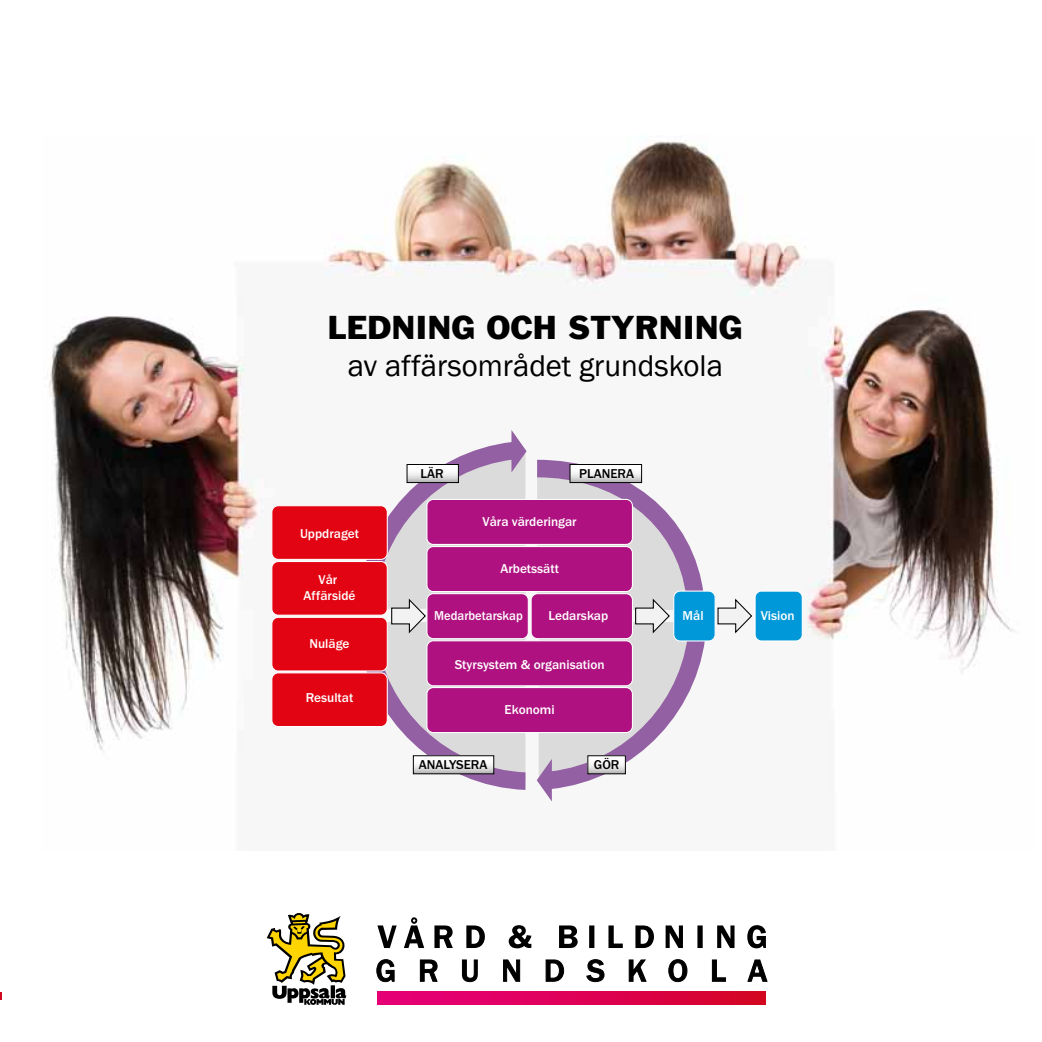
<style>
.page{position:relative;width:1042px;height:1042px;background:#fff}
.page>*{position:absolute;margin:0;border:0;box-sizing:border-box;transform-origin:0 0}
.t1{font:30.8px "Franklin Gothic";color:#000}
.t2{font:30.8px "Franklin Gothic";color:#000}
.t3{font:500 13.3px/15.9px "Franklin Gothic";color:#fff;text-align:center}
.t4{font:500 13.3px "Franklin Gothic";color:#000}
.t5{font:500 13.3px "Franklin Gothic";color:#fff;scale:.94 1}
</style>
<div class="page">
<img style="left:48px;top:140px;width:966px;height:662px">
<svg style="left:347px;top:430px;width:179px;height:360px"></svg>
<div style="left:427px;top:499px;width:205px;height:45px;background:#af1280;border-radius:6px"></div>
<div style="left:426px;top:499px;width:207px;height:46px;border:1px solid #fff;border-radius:6px"></div>
<div style="left:427px;top:546px;width:205px;height:45px;background:#af1280;border-radius:6px"></div>
<div style="left:426px;top:546px;width:207px;height:46px;border:1px solid #fff;border-radius:6px"></div>
<div style="left:427px;top:594px;width:101px;height:45px;background:#af1280;border-radius:6px"></div>
<div style="left:426px;top:593px;width:103px;height:46px;border:1px solid #fff;border-radius:6px"></div>
<div style="left:427px;top:641px;width:205px;height:45px;background:#af1280;border-radius:6px"></div>
<div style="left:426px;top:640px;width:207px;height:46px;border:1px solid #fff;border-radius:6px"></div>
<div style="left:531px;top:594px;width:101px;height:45px;background:#af1280;border-radius:6px"></div>
<div style="left:530px;top:593px;width:103px;height:46px;border:1px solid #fff;border-radius:6px"></div>
<div style="left:755px;top:591px;width:47px;height:50px;background:#0098d8;border-radius:6px"></div>
<div style="left:754px;top:590px;width:49px;height:51px;border:1px solid #fff;border-radius:6px"></div>
<div style="left:427px;top:687px;width:205px;height:45px;background:#af1280;border-radius:6px"></div>
<div style="left:426px;top:687px;width:207px;height:46px;border:1px solid #fff;border-radius:6px"></div>
<div style="left:272px;top:506px;width:115px;height:53px;background:#e30413;border-radius:6px"></div>
<div style="left:271px;top:505px;width:117px;height:55px;border:1px solid #fff;border-radius:6px"></div>
<div style="left:272px;top:561px;width:115px;height:54px;background:#e30413;border-radius:6px"></div>
<div style="left:271px;top:561px;width:117px;height:55px;border:1px solid #fff;border-radius:6px"></div>
<div style="left:272px;top:617px;width:115px;height:54px;background:#e30413;border-radius:6px"></div>
<div style="left:271px;top:617px;width:117px;height:54px;border:1px solid #fff;border-radius:6px"></div>
<div style="left:272px;top:673px;width:115px;height:53px;background:#e30413;border-radius:6px"></div>
<div style="left:271px;top:672px;width:117px;height:55px;border:1px solid #fff;border-radius:6px"></div>
<svg style="left:537px;top:460px;width:216px;height:341px"></svg>
<svg style="left:409px;top:466px;width:48px;height:15px"></svg>
<div style="left:407px;top:464px;width:52px;height:19px;border:1px solid #000"></div>
<svg style="left:571px;top:466px;width:69px;height:15px"></svg>
<div style="left:569px;top:464px;width:73px;height:19px;border:1px solid #000"></div>
<svg style="left:589px;top:757px;width:35px;height:15px"></svg>
<div style="left:587px;top:755px;width:39px;height:19px;border:1px solid #000"></div>
<svg style="left:415px;top:757px;width:77px;height:15px"></svg>
<div style="left:413px;top:755px;width:81px;height:19px;border:1px solid #000"></div>
<svg style="left:377px;top:917px;width:389px;height:31px"></svg>
<svg style="left:267px;top:913px;width:80px;height:92px"></svg>
<svg style="left:378px;top:991px;width:388px;height:13px;background:#dd0152"></svg>
<svg style="left:376px;top:959px;width:19px;height:23px"></svg>
<svg style="left:419px;top:959px;width:19px;height:23px"></svg>
<svg style="left:461px;top:959px;width:17px;height:23px"></svg>
<svg style="left:503px;top:959px;width:17px;height:23px"></svg>
<svg style="left:545px;top:959px;width:19px;height:23px"></svg>
<svg style="left:586px;top:959px;width:19px;height:23px"></svg>
<svg style="left:628px;top:959px;width:19px;height:23px"></svg>
<svg style="left:668px;top:959px;width:20px;height:23px"></svg>
<svg style="left:711px;top:959px;width:15px;height:23px"></svg>
<svg style="left:747px;top:959px;width:20px;height:23px"></svg>
<h1 class="t2" style="left:328px;top:308px;width:416px">LEDNING OCH STYRNING</h1>
<h1 class="t1" style="left:348px;top:347px;width:377px">av affärsområdet grundskola</h1>
<p class="t3" style="left:300px;top:525px;width:60px">Uppdraget</p>
<p class="t3" style="left:304px;top:571px;width:53px">Vår<br>Affärsidé</p>
<p class="t3" style="left:309px;top:635px;width:42px">Nuläge</p>
<p class="t3" style="left:306px;top:689px;width:49px">Resultat</p>
<p class="t4" style="left:420px;top:465px;width:25px">LÄR</p>
<p class="t4" style="left:579px;top:465px;width:56px">PLANERA</p>
<p class="t3" style="left:482px;top:514px;width:96px">Våra värderingar</p>
<p class="t3" style="left:500px;top:560px;width:60px">Arbetssätt</p>
<p class="t5" style="left:434px;top:607px;width:96px">Medarbetarskap</p>
<p class="t3" style="left:548px;top:608px;width:61px">Ledarskap</p>
<p class="t3" style="left:682px;top:608px;width:23px">Mål</p>
<p class="t3" style="left:761px;top:608px;width:35px">Vision</p>
<p class="t3" style="left:455px;top:656px;width:151px">Styrsystem &amp; organisation</p>
<p class="t3" style="left:505px;top:702px;width:52px">Ekonomi</p>
<p class="t4" style="left:419px;top:756px;width:70px">ANALYSERA</p>
<p class="t4" style="left:594px;top:756px;width:27px">GÖR</p>
</div>
